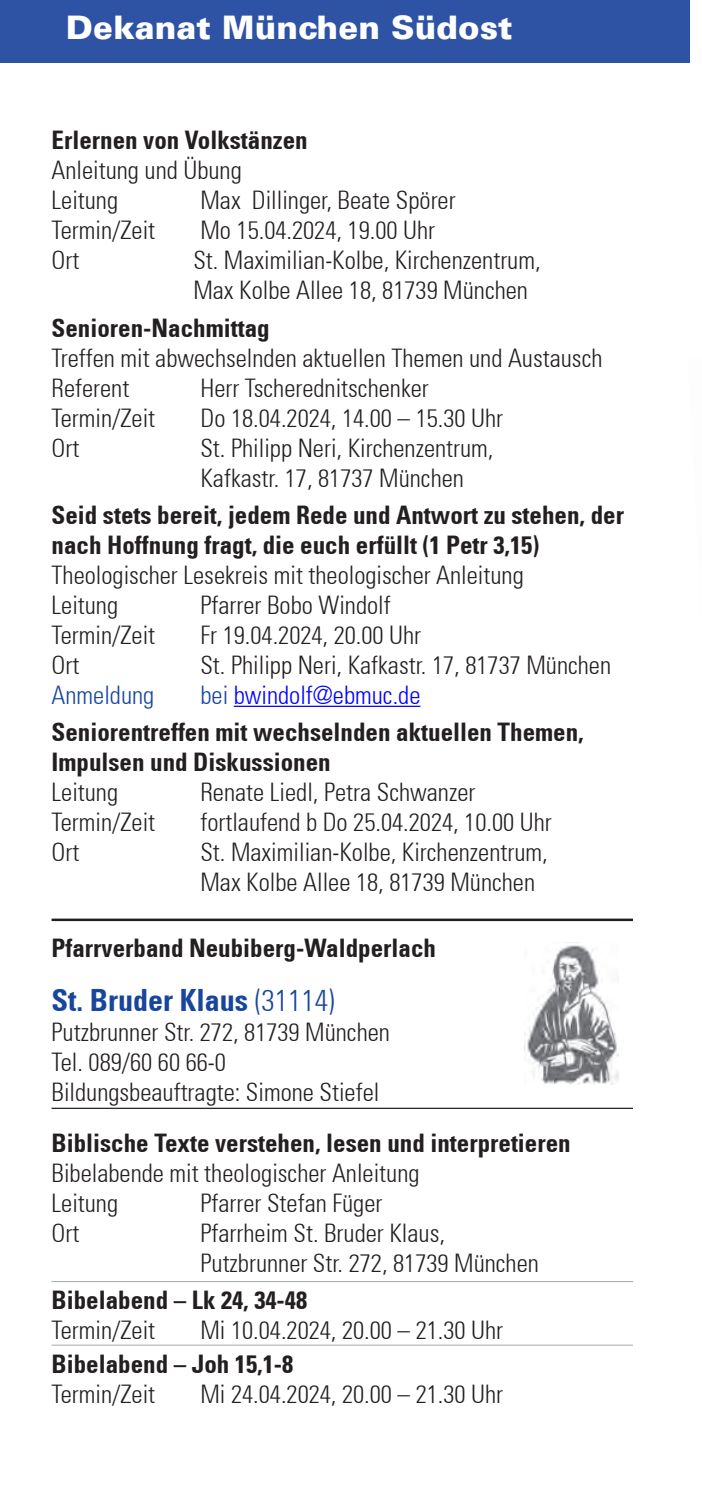
<style>
.page{position:relative;width:702px;height:1489px;background:#fff}
.page>*{position:absolute;margin:0;border:0;box-sizing:border-box;transform-origin:0 0}
.Bereichsbezeichnung_neg{font:900 32.5px "Univers LT";letter-spacing:.005em;color:#fff}
.t1{font:700 condensed 30px "Univers";color:#18469d}
.t2{font:300 condensed 25px/30px "Univers";color:#231f20}
.t3{font:700 condensed 25px/30px "Univers";color:#231f20}
.t4{font:300 condensed 25px "Univers";color:#18469d}
.s1{font-weight:300;color:#18469d}
.s2{font-weight:300;color:#00f}
.s3{font-weight:300}
</style>
<div class="page">
<div style="left:0;top:0;width:689px;height:62px;background:#2f53a4"></div>
<hr style="left:234px;top:705px;width:186px;height:2px;background:#00f">
<hr style="left:52px;top:918px;width:581px;height:3px;background:#231f20">
<hr style="left:52px;top:1107px;width:581px;height:1px;background:#231f20">
<hr style="left:52px;top:1280px;width:581px;height:1px;background:#a8a9ad">
<hr style="left:52px;top:1344px;width:581px;height:1px;background:#a8a9ad">
<img style="left:524px;top:942px;width:95px;height:142px">
<p class="Bereichsbezeichnung_neg" style="left:66px;top:7px;width:448px">Dekanat München Südost</p>
<p class="t3" style="left:52px;top:125px;width:257px">Erlernen von Volkstänzen</p>
<p class="t2" style="left:52px;top:155px;width:192px">Anleitung und Übung<br>Leitung</p>
<p class="t2" style="left:200px;top:185px;width:257px">Max Dillinger, Beate Spörer</p>
<p class="t2" style="left:52px;top:215px;width:105px">Termin/Zeit</p>
<p class="t2" style="left:200px;top:215px;width:236px">Mo 15.04.2024, 19.00 Uhr</p>
<p class="t2" style="left:52px;top:245px;width:29px">Ort</p>
<p class="t2" style="left:193px;top:245px;width:349px">St. Maximilian-Kolbe, Kirchenzentrum,<br>Max Kolbe Allee 18, 81739 München</p>
<p class="t3" style="left:52px;top:312px;width:220px">Senioren-Nachmittag</p>
<p class="t2" style="left:52px;top:343px;width:552px">Treffen mit abwechselnden aktuellen Themen und Austausch<br>Referent</p>
<p class="t2" style="left:200px;top:373px;width:230px">Herr Tscherednitschenker</p>
<p class="t2" style="left:52px;top:403px;width:105px">Termin/Zeit</p>
<p class="t2" style="left:200px;top:403px;width:304px">Do 18.04.2024, 14.00 – 15.30 Uhr</p>
<p class="t2" style="left:52px;top:433px;width:29px">Ort</p>
<p class="t2" style="left:200px;top:433px;width:294px">St. Philipp Neri, Kirchenzentrum,<br>Kafkastr. 17, 81737 München</p>
<p class="t3" style="left:52px;top:499px;width:574px">Seid stets bereit, jedem Rede und Antwort zu stehen, der nach Hoffnung fragt, die euch erfüllt (1 Petr 3,15)</p>
<p class="t2" style="left:52px;top:560px;width:473px">Theologischer Lesekreis mit theologischer Anleitung<br>Leitung</p>
<p class="t2" style="left:200px;top:590px;width:192px">Pfarrer Bobo Windolf</p>
<p class="t2" style="left:52px;top:620px;width:105px">Termin/Zeit</p>
<p class="t2" style="left:200px;top:620px;width:222px">Fr 19.04.2024, 20.00 Uhr</p>
<p class="t2" style="left:52px;top:650px;width:29px">Ort</p>
<p class="t2" style="left:200px;top:650px;width:412px">St. Philipp Neri, Kafkastr. 17, 81737 München</p>
<p class="t4" style="left:52px;top:680px;width:104px">Anmeldung</p>
<p class="t3" style="left:52px;top:676px;width:533px;line-height:37px;text-align:center"><span class="s1">bei</span> <span class="s2">bwindolf@ebmuc.de<br></span>Seniorentreffen mit wechselnden aktuellen Themen,</p>
<p class="t3" style="left:52px;top:747px;width:281px">Impulsen und Diskussionen</p>
<p class="t2" style="left:52px;top:777px;width:68px">Leitung</p>
<p class="t2" style="left:200px;top:777px;width:276px">Renate Liedl, Petra Schwanzer</p>
<p class="t2" style="left:52px;top:807px;width:105px">Termin/Zeit</p>
<p class="t2" style="left:200px;top:807px;width:353px">fortlaufend b Do 25.04.2024, 10.00 Uhr</p>
<p class="t2" style="left:52px;top:837px;width:29px">Ort</p>
<p class="t2" style="left:200px;top:837px;width:349px">St. Maximilian-Kolbe, Kirchenzentrum,<br>Max Kolbe Allee 18, 81739 München</p>
<p class="t3" style="left:52px;top:932px;width:386px">Pfarrverband Neubiberg-Waldperlach</p>
<p class="t1" style="left:52px;top:981px;width:285px">St. Bruder Klaus <span class="s3">(31114)</span></p>
<p class="t2" style="left:52px;top:1016px;width:340px">Putzbrunner Str. 272, 81739 München<br>Tel. 089/60 60 66-0<br>Bildungsbeauftragte: Simone Stiefel</p>
<p class="t3" style="left:52px;top:1127px;width:520px">Biblische Texte verstehen, lesen und interpretieren</p>
<p class="t2" style="left:52px;top:1157px;width:369px">Bibelabende mit theologischer Anleitung<br>Leitung</p>
<p class="t2" style="left:200px;top:1187px;width:183px">Pfarrer Stefan Füger</p>
<p class="t2" style="left:52px;top:1217px;width:29px">Ort</p>
<p class="t2" style="left:200px;top:1217px;width:340px">Pfarrheim St. Bruder Klaus,<br>Putzbrunner Str. 272, 81739 München</p>
<p class="t3" style="left:52px;top:1284px;width:257px">Bibelabend – Lk 24, 34-48</p>
<p class="t2" style="left:52px;top:1315px;width:105px">Termin/Zeit</p>
<p class="t2" style="left:200px;top:1315px;width:304px">Mi 10.04.2024, 20.00 – 21.30 Uhr</p>
<p class="t3" style="left:52px;top:1348px;width:243px">Bibelabend – Joh 15,1-8</p>
<p class="t2" style="left:52px;top:1378px;width:105px">Termin/Zeit</p>
<p class="t2" style="left:200px;top:1378px;width:304px">Mi 24.04.2024, 20.00 – 21.30 Uhr</p>
</div>
